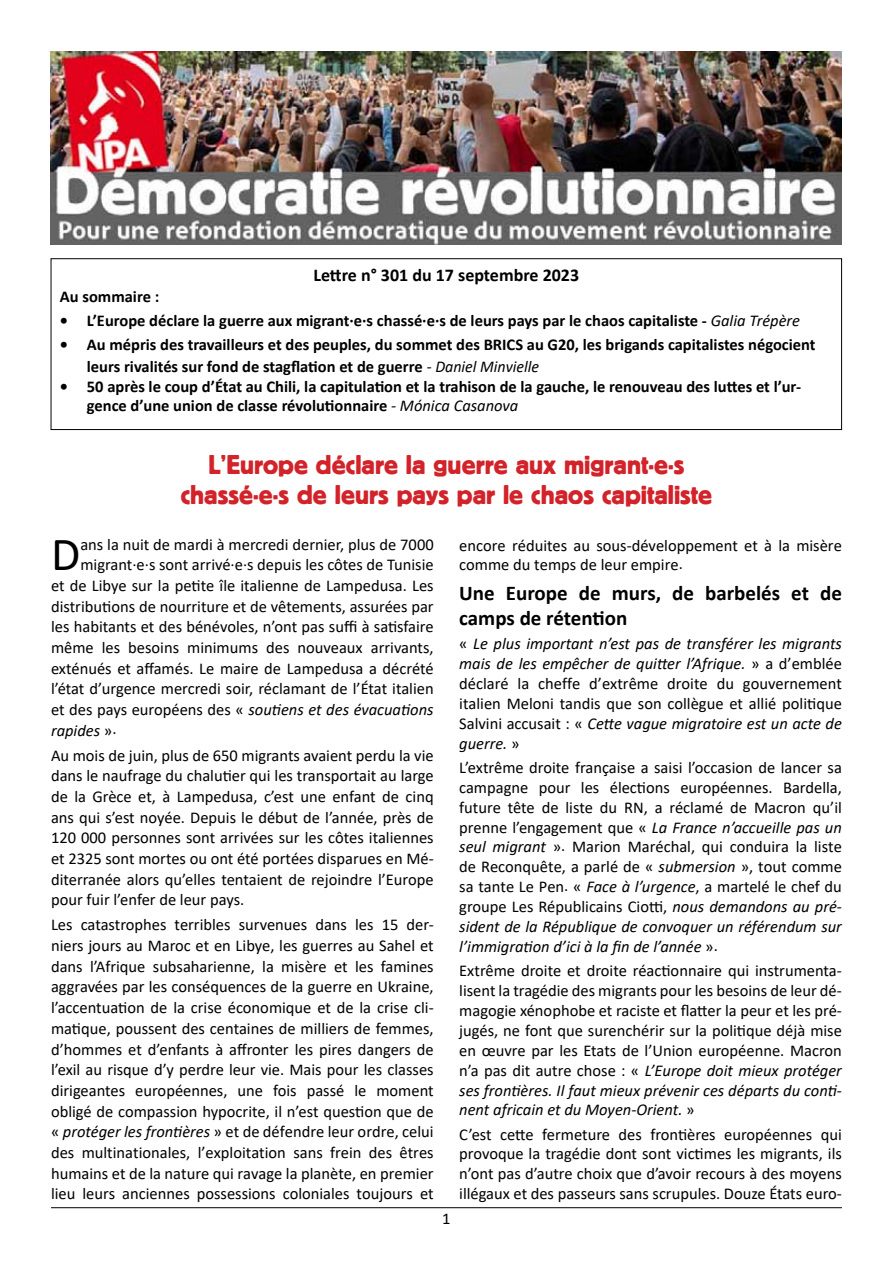
<style>
.page{position:relative;width:893px;height:1263px;background:#fff}
.page>*{position:absolute;margin:0;border:0;box-sizing:border-box;transform-origin:0 0}
.t1{font:47.7px "Calibri";color:#000}
.t2{font:27px/30px "Block BE";color:#d2232a;text-align:center}
.t3{font:700 21px/25.3px "Calibri";color:#000}
.t4{font:700 18px "Calibri";color:#000}
.t5{font:16.5px/20px "Calibri";color:#000;text-align:justify}
.t6{font:700 16.5px/21.6px "Calibri";color:#000}
.t7{font:italic 16.5px "Calibri";color:#000}
.s1{font-weight:400;font-style:italic}
.s2{font-style:normal}
.s3{font-style:italic}
</style>
<div class="page">
<hr style="left:51px;top:1207px;width:791px;height:1px;background:#000">
<div style="left:51px;top:258px;width:791px;height:172px;border:1px solid #000"></div>
<img style="left:51px;top:51px;width:791px;height:193px">
<p class="t4" style="left:313px;top:262px;width:267px">Lettre n° 301 du 17 septembre 2023</p>
<p class="t6" style="left:60px;top:286px;width:101px">Au sommaire :</p>
<p class="t6" style="left:60px;top:310px;width:742px">• L’Europe déclare la guerre aux migrant·e·s chassé·e·s de leurs pays par le chaos capitaliste - <span class="s1">Galia Trépère</span></p>
<p class="t6" style="left:87px;top:334px;width:730px;text-indent:-27px">• Au mépris des travailleurs et des peuples, du sommet des BRICS au G20, les brigands capitalistes négocient leurs rivalités sur fond de stagflation et de guerre <span class="s1">- Daniel Minvielle</span></p>
<p class="t6" style="left:87px;top:376px;width:716px;line-height:19.8px;text-indent:-27px">• 50 après le coup d’État au Chili, la capitulation et la trahison de la gauche, le renouveau des luttes et l’ur&shy;gence d’une union de classe révolutionnaire <span class="s1">- Mónica Casanova</span></p>
<h2 class="t2" style="left:181px;top:449px;width:533px">L’Europe déclare la guerre aux migrant·e·s chassé·e·s de leurs pays par le chaos capitaliste</h2>
<h1 class="t1" style="left:51px;top:521px;width:31px">D</h1>
<p class="t5" style="left:80px;top:534px;width:355px">ans la nuit de mardi à mercredi dernier, plus de 7000</p>
<p class="t5" style="left:80px;top:554px;width:355px">migrant·e·s sont arrivé·e·s depuis les côtes de Tunisie</p>
<p class="t5" style="left:51px;top:575px;width:384px">et de Libye sur la petite île italienne de Lampedusa. Les</p>
<p class="t5" style="left:51px;top:596px;width:384px">distributions de nourriture et de vêtements, assurées par</p>
<p class="t5" style="left:51px;top:616px;width:384px">les habitants et des bénévoles, n’ont pas suffi à satisfaire</p>
<p class="t5" style="left:51px;top:637px;width:384px">même les besoins minimums des nouveaux arrivants,</p>
<p class="t5" style="left:51px;top:658px;width:384px">exténués et affamés. Le maire de Lampedusa a décrété</p>
<p class="t5" style="left:51px;top:678px;width:384px">l’état d’urgence mercredi soir, réclamant de l’État italien</p>
<p class="t7" style="left:51px;top:698px;width:384px"><span class="s2">et des pays européens des «</span> soutiens et des évacuations</p>
<p class="t7" style="left:51px;top:719px;width:67px">rapides <span class="s2">».</span></p>
<p class="t5" style="left:51px;top:744px;width:384px;line-height:20.7px">Au mois de juin, plus de 650 migrants avaient perdu la vie dans le naufrage du chalutier qui les transportait au large de la Grèce et, à Lampedusa, c’est une enfant de cinq ans qui s’est noyée. Depuis le début de l’année, près de 120 000 personnes sont arrivées sur les côtes italiennes et 2325 sont mortes ou ont été portées disparues en Mé&shy;diterranée alors qu’elles tentaient de rejoindre l’Europe pour fuir l’enfer de leur pays.</p>
<p class="t5" style="left:51px;top:914px;width:384px;line-height:20.7px">Les catastrophes terribles survenues dans les 15 der&shy;niers jours au Maroc et en Libye, les guerres au Sahel et dans l’Afrique subsaharienne, la misère et les famines aggravées par les conséquences de la guerre en Ukraine, l’accentuation de la crise économique et de la crise cli&shy;matique, poussent des centaines de milliers de femmes, d’hommes et d’enfants à affronter les pires dangers de l’exil au risque d’y perdre leur vie. Mais pour les classes dirigeantes européennes, une fois passé le moment obligé de compassion hypocrite, il n’est question que de « <span class="s3">protéger les frontières</span> » et de défendre leur ordre, celui des multinationales, l’exploitation sans frein des êtres humains et de la nature qui ravage la planète, en premier lieu leurs anciennes possessions coloniales toujours et</p>
<p class="t5" style="left:442px;top:1208px;width:10px">1</p>
<p class="t5" style="left:459px;top:535px;width:384px">encore réduites au sous-développement et à la misère comme du temps de leur empire.</p>
<p class="t3" style="left:459px;top:580px;width:384px">Une Europe de murs, de barbelés et de camps de rétention</p>
<p class="t5" style="left:459px;top:633px;width:384px">« <span class="s3">Le plus important n’est pas de transférer les migrants mais de les empêcher de quitter l’Afrique.</span> » a d’emblée déclaré la cheffe d’extrême droite du gouvernement italien Meloni tandis que son collègue et allié politique Salvini accusait : « <span class="s3">Cette vague migratoire est un acte de guerre.</span> »</p>
<p class="t5" style="left:459px;top:757px;width:384px">L’extrême droite française a saisi l’occasion de lancer sa campagne pour les élections européennes. Bardella, future tête de liste du RN, a réclamé de Macron qu’il prenne l’engagement que « <span class="s3">La France n’accueille pas un seul migrant</span> ». Marion Maréchal, qui conduira la liste de Reconquête, a parlé de « <span class="s3">submersion</span> », tout comme sa tante Le Pen. « <span class="s3">Face à l’urgence</span>, a martelé le chef du groupe Les Républicains Ciotti, <span class="s3">nous demandons au pré&shy;sident de la République de convoquer un référendum sur l’immigration d’ici à la fin de l’année</span> ».</p>
<p class="t5" style="left:459px;top:960px;width:384px">Extrême droite et droite réactionnaire qui instrumenta&shy;lisent la tragédie des migrants pour les besoins de leur dé&shy;magogie xénophobe et raciste et flatter la peur et les pré&shy;jugés, ne font que surenchérir sur la politique déjà mise en œuvre par les Etats de l’Union européenne. Macron n’a pas dit autre chose : « <span class="s3">L’Europe doit mieux protéger ses frontières. Il faut mieux prévenir ces départs du conti&shy;nent africain et du Moyen-Orient.</span> »</p>
<p class="t5" style="left:459px;top:1124px;width:384px">C’est cette fermeture des frontières européennes qui provoque la tragédie dont sont victimes les migrants, ils n’ont pas d’autre choix que d’avoir recours à des moyens illégaux et des passeurs sans scrupules. Douze États euro-</p>
</div>
